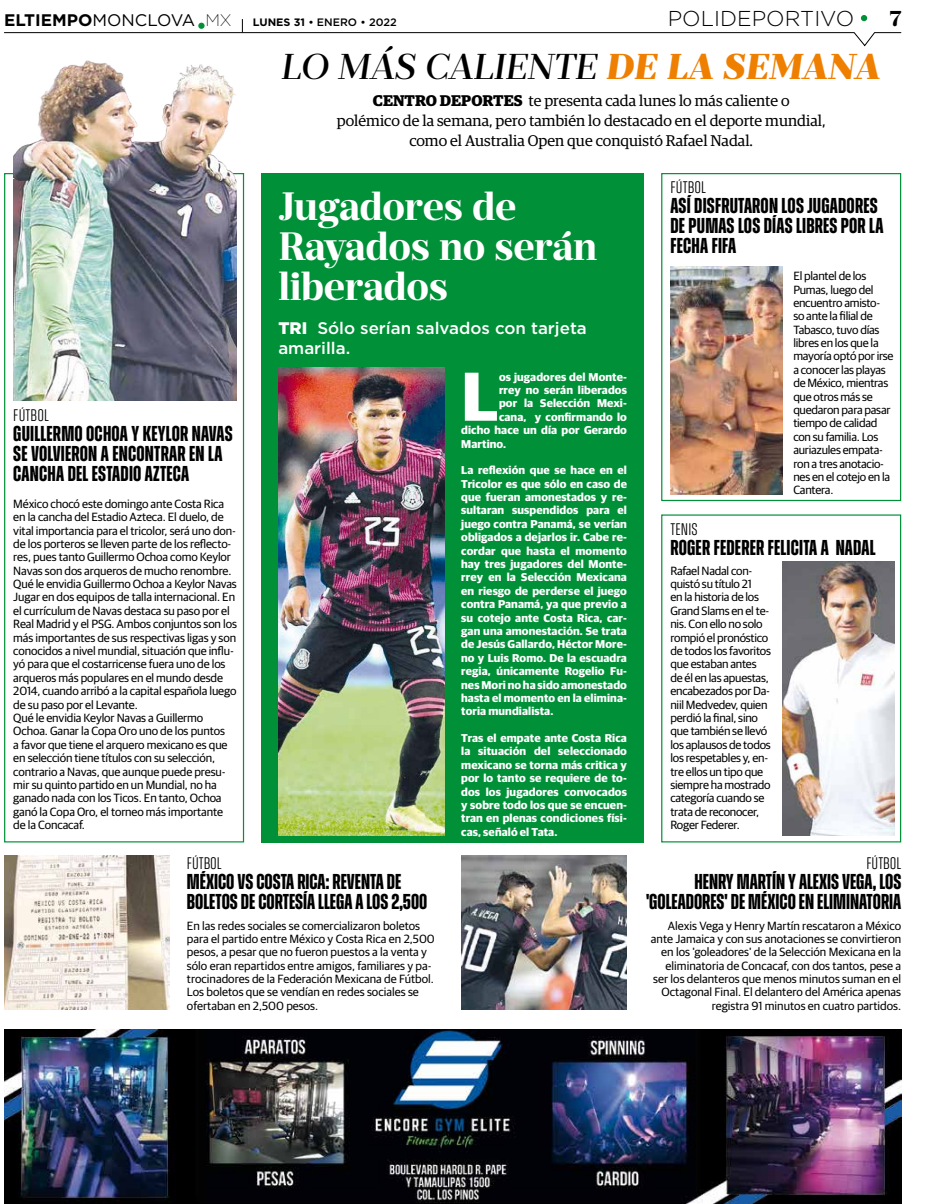
<style>
.page{position:relative;width:931px;height:1204px;background:#fff}
.page>*{position:absolute;margin:0;border:0;box-sizing:border-box;transform-origin:0 0}
.t1{font:700 69.25px "Guardian Sans";color:#fff}
.t2{font:700 39.5px/40.1px "Prumo Deck";letter-spacing:-.01em;color:#fff}
.t3{font:italic 500 35.88px "Prumo Deck";color:#000}
.t4{font:700 21.5px/20.1px "Zuume";letter-spacing:.005em;color:#000}
.t5{font:300 21.5px "Gotham";color:#000}
.t6{font:700 21.5px "Prumo Deck";color:#000}
.t7{font:500 16.75px/20.1px "Gotham";color:#fff}
.t8{font:300 16.75px "Zuume";letter-spacing:.01em;color:#000}
.t9{font:700 16.75px "Gotham";color:#000}
.t10{font:15.5px/20.1px "Guardian Egyp";color:#000;text-align:center}
.t11{font:12px/13.4px "Guardian Sans";letter-spacing:-.01em;color:#000}
.t12{font:700 11.38px/13.4px "Guardian Sans";letter-spacing:.01em;color:#fff;text-align:justify}
.t13{font:500 10.75px "Gotham";color:#000}
.s1{font-weight:400}
.s2{font-weight:200}
.s3{font-weight:700}
.s4{font-weight:900;color:#ee7f00}
.s5{font-weight:900}
</style>
<div class="page">
<svg style="left:4px;top:19px;width:897px;height:27px"></svg>
<div style="left:261px;top:173px;width:383px;height:669px;background:#009037"></div>
<div style="left:661px;top:514px;width:240px;height:328px;border:1px solid #009037"></div>
<div style="left:661px;top:173px;width:240px;height:328px;border:1px solid #009037"></div>
<img style="left:278px;top:367px;width:166px;height:469px">
<img style="left:670px;top:267px;width:112px;height:227px">
<img style="left:461px;top:856px;width:166px;height:154px">
<img style="left:4px;top:856px;width:166px;height:154px">
<img style="left:782px;top:561px;width:112px;height:275px">
<div style="left:860px;top:15px;width:7px;height:6px;background:#009037;border-radius:50%"></div>
<img style="left:4px;top:1030px;width:897px;height:174px">
<img style="left:13px;top:60px;width:224px;height:341px">
<h3 class="t9" style="left:4px;top:9px;width:229px">ELTIEMPO<span class="s1">MONCLOVA</span> <span class="s2">MX</span></h3>
<p class="t13" style="left:253px;top:15px;width:145px"><span class="s3">LUNES 31</span> • ENERO • 2022</p>
<h3 class="t5" style="left:667px;top:5px;width:188px">POLIDEPORTIVO</h3>
<h3 class="t6" style="left:889px;top:4px;width:13px">7</h3>
<h3 class="t3" style="left:282px;top:46px;width:600px">LO MÁS CALIENTE <span class="s4">DE LA SEMANA</span></h3>
<h3 class="t8" style="left:13px;top:406px;width:37px">FÚTBOL</h3>
<h3 class="t4" style="left:13px;top:423px;width:221px">GUILLERMO OCHOA Y KEYLOR NAVAS<br>SE VOLVIERON A ENCONTRAR EN LA<br>CANCHA DEL ESTADIO AZTECA</h3>
<p class="t11" style="left:13px;top:496px;width:225px">México chocó este domingo ante Costa Rica en la cancha del Estadio Azteca. El duelo, de vital importancia para el tricolor, será uno don&shy;de los porteros se lleven parte de los reflecto&shy;res, pues tanto Guillermo Ochoa como Keylor Navas son dos arqueros de mucho renombre.<br>Qué le envidia Guillermo Ochoa a Keylor Navas Jugar en dos equipos de talla internacional. En el currículum de Navas destaca su paso por el Real Madrid y el PSG. Ambos conjuntos son los más importantes de sus respectivas ligas y son conocidos a nivel mundial, situación que influ&shy;yó para que el costarricense fuera uno de los arqueros más populares en el mundo desde 2014, cuando arribó a la capital española luego de su paso por el Levante.<br>Qué le envidia Keylor Navas a Guillermo Ochoa. Ganar la Copa Oro uno de los puntos<br>a favor que tiene el arquero mexicano es que en selección tiene títulos con su selección, contrario a Navas, que aunque puede presu&shy;mir su quinto partido en un Mundial, no ha ganado nada con los Ticos. En tanto, Ochoa ganó la Copa Oro, el torneo más importante de la Concacaf.</p>
<p class="t10" style="left:337px;top:90px;width:490px"><span class="s3">CENTRO DEPORTES</span> te presenta cada lunes lo más caliente o<br>polémico de la semana, pero también lo destacado en el deporte mundial, como el Australia Open que conquistó Rafael Nadal.</p>
<h2 class="t2" style="left:278px;top:186px;width:320px">Jugadores de<br>Rayados no serán liberados</h2>
<h3 class="t7" style="left:278px;top:317px;width:310px"><span class="s5">TRI</span> Sólo serían salvados con tarjeta amarilla.</h3>
<h1 class="t1" style="left:461px;top:345px;width:39px">L</h1>
<p class="t12" style="left:499px;top:369px;width:129px">os jugadores del Monte-</p>
<p class="t12" style="left:499px;top:382px;width:129px">rrey no serán liberados</p>
<p class="t12" style="left:499px;top:396px;width:129px">por la Selección Mexi-</p>
<p class="t12" style="left:499px;top:409px;width:129px">cana, y confirmando lo</p>
<p class="t12" style="left:461px;top:422px;width:167px">dicho hace un día por Gerardo</p>
<p class="t12" style="left:461px;top:436px;width:46px">Martino.</p>
<p class="t12" style="left:461px;top:463px;width:167px">La reflexión que se hace en el Tricolor es que sólo en caso de que fueran amonestados y re&shy;sultaran suspendidos para el juego contra Panamá, se verían obligados a dejarlos ir. Cabe re&shy;cordar que hasta el momento hay tres jugadores del Monte&shy;rrey en la Selección Mexicana en riesgo de perderse el juego contra Panamá, ya que previo a su cotejo ante Costa Rica, car&shy;gan una amonestación. Se trata de Jesús Gallardo, Héctor More&shy;no y Luis Romo. De la escuadra regia, únicamente Rogelio Fu&shy;nes Mori no ha sido amonestado hasta el momento en la elimina&shy;toria mundialista.</p>
<p class="t12" style="left:461px;top:730px;width:167px">Tras el empate ante Costa Rica la situación del seleccionado mexicano se torna más critica y por lo tanto se requiere de to&shy;dos los jugadores convocados y sobre todo los que se encuen&shy;tran en plenas condiciones físi&shy;cas, señaló el Tata.</p>
<h3 class="t8" style="left:670px;top:179px;width:37px">FÚTBOL</h3>
<h3 class="t4" style="left:670px;top:196px;width:215px">ASÍ DISFRUTARON LOS JUGADORES<br>DE PUMAS LOS DÍAS LIBRES POR LA<br>FECHA FIFA</h3>
<p class="t11" style="left:793px;top:268px;width:102px">El plantel de los<br>Pumas, luego del encuentro amisto&shy;so ante la filial de<br>Tabasco, tuvo días libres en los que la mayoría optó por irse a conocer las playas de México, mientras que otros más se quedaron para pasar tiempo de calidad con su familia. Los auriazules empata&shy;ron a tres anotacio&shy;nes en el cotejo en la<br>Cantera.</p>
<h3 class="t8" style="left:670px;top:520px;width:29px">TENIS</h3>
<h3 class="t4" style="left:670px;top:537px;width:207px">ROGER FEDERER FELICITA A NADAL</h3>
<p class="t11" style="left:670px;top:563px;width:102px">Rafael Nadal con&shy;quistó su título 21<br>en la historia de los<br>Grand Slams en el te&shy;nis. Con ello no solo rompió el pronóstico de todos los favoritos que estaban antes de él en las apuestas, encabezados por Da&shy;niil Medvedev, quien perdió la final, sino que también se llevó los aplausos de todos los respetables y, en&shy;tre ellos un tipo que siempre ha mostrado categoría cuando se trata de reconocer,<br>Roger Federer.</p>
<h3 class="t8" style="left:187px;top:855px;width:36px">FÚTBOL</h3>
<h3 class="t4" style="left:187px;top:872px;width:242px">MÉXICO VS COSTA RICA: REVENTA DE<br>BOLETOS DE CORTESÍA LLEGA A LOS 2,500</h3>
<p class="t11" style="left:187px;top:918px;width:249px">En las redes sociales se comercializaron boletos para el partido entre México y Costa Rica en 2,500 pesos, a pesar que no fueron puestos a la venta y sólo eran repartidos entre amigos, familiares y pa&shy;trocinadores de la Federación Mexicana de Fútbol.<br>Los boletos que se vendían en redes sociales se ofertaban en 2,500 pesos.</p>
<h3 class="t8" style="left:866px;top:855px;width:36px">FÚTBOL</h3>
<h3 class="t4" style="left:646px;top:872px;width:256px;text-align:right">HENRY MARTÍN Y ALEXIS VEGA, LOS 'GOLEADORES' DE MÉXICO EN ELIMINATORIA</h3>
<p class="t11" style="left:651px;top:918px;width:252px;text-align:right">Alexis Vega y Henry Martín rescataron a México ante Jamaica y con sus anotaciones se convirtieron en los 'goleadores' de la Selección Mexicana en la eliminatoria de Concacaf, con dos tantos, pese a ser los delanteros que menos minutos suman en el Octagonal Final. El delantero del América apenas registra 91 minutos en cuatro partidos.</p>
</div>
